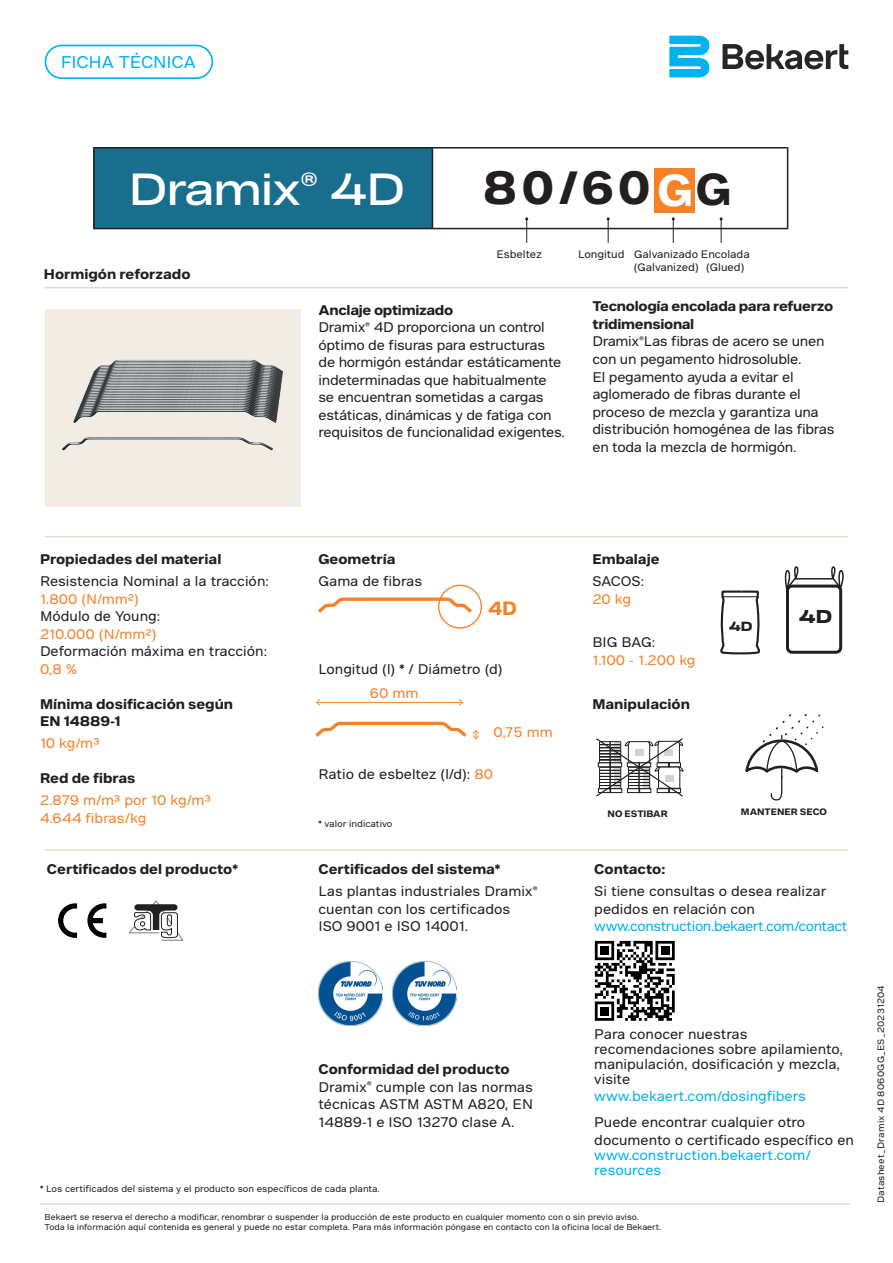
<style>
.page{position:relative;width:893px;height:1263px;background:#fff}
.page>*{position:absolute;margin:0;border:0;box-sizing:border-box;transform-origin:0 0}
.t1{font:700 45px "Bekaert Text";color:#231f20}
.MA_Productname{font:43.5px "Bekaert Headline";color:#fff}
.t2{font:700 18.6px "Bekaert Text";color:#f58229}
.t3{font:700 18px "Bekaert Headline";color:#231f20}
.MA_Benefit{font:16.5px "Bekaert Text";letter-spacing:-.01em;color:#00b3ef}
.MA_Body{font:13.5px/17.5px "Bekaert Text";letter-spacing:-.015em;color:#231f20}
.MA_Body-2{font:700 13.5px/17.5px "Bekaert Text";color:#231f20}
.MA_Body-3{font:13.5px/17.5px "Bekaert Text";color:#f58229}
.MA_Body-4{font:13.5px/15px "Bekaert Text";color:#00b3ef}
.MA_Body-5{font:13.5px "Bekaert Text";letter-spacing:-.03em;color:#00b3ef}
.t4{font:700 12.9px "Bekaert Headline";color:#231f20}
.MA_Body-6{font:10.5px "Bekaert Text";color:#231f20}
.MA_Legal_text{font:9px "Bekaert Text";color:#231f20}
.MA_Legal_text-2{font:9px "Bekaert Text";letter-spacing:.025em;color:#231f20}
.t5{font:700 9px "Bekaert Text";color:#231f20}
.MA_Legal_text-3{font:8.25px/10.5px "Bekaert Text";color:#231f20}
.s1{font-size:43.2px;color:#fff}
.s2{font-size:43.2px}
.s3{font-weight:700}
.s4{color:#f58229}
.s5{color:#231f20}
</style>
<div class="page">
<div style="left:93px;top:147px;width:339px;height:82px;background:#196e8e"></div>
<hr style="left:93px;top:147px;width:339px;height:1px;background:#231f20">
<hr style="left:93px;top:148px;width:2px;height:80px;background:#231f20">
<hr style="left:432px;top:147px;width:356px;height:1px;background:#231f20">
<hr style="left:432px;top:148px;width:1px;height:80px;background:#231f20">
<hr style="left:787px;top:148px;width:1px;height:80px;background:#231f20">
<hr style="left:93px;top:228px;width:339px;height:1px;background:#231f20">
<hr style="left:432px;top:228px;width:356px;height:1px;background:#231f20">
<svg style="left:525px;top:217px;width:3px;height:26px"></svg>
<svg style="left:607px;top:217px;width:3px;height:26px"></svg>
<svg style="left:672px;top:217px;width:3px;height:26px"></svg>
<svg style="left:720px;top:217px;width:3px;height:26px"></svg>
<hr style="left:45px;top:287px;width:803px;height:1px;background:#e3dcce">
<hr style="left:45px;top:536px;width:803px;height:1px;background:#e3dcce">
<hr style="left:45px;top:849px;width:803px;height:2px;background:#e3dcce">
<hr style="left:40px;top:1203px;width:810px;height:2px;background:#e3dcce">
<hr style="left:317px;top:702px;width:145px;height:1px;background:#f58229">
<svg style="left:316px;top:699px;width:4px;height:7px"></svg>
<svg style="left:459px;top:699px;width:4px;height:7px"></svg>
<svg style="left:473px;top:730px;width:6px;height:9px"></svg>
<svg style="left:315px;top:722px;width:151px;height:15px"></svg>
<img style="left:392px;top:961px;width:64px;height:65px">
<img style="left:319px;top:961px;width:64px;height:65px">
<img style="left:45px;top:309px;width:256px;height:197px">
<div style="left:655px;top:168px;width:40px;height:44px;background:#f58229"></div>
<svg style="left:720px;top:590px;width:40px;height:65px"></svg>
<hr style="left:723px;top:596px;width:34px;height:1px;background:#231f20">
<div style="left:45px;top:45px;width:168px;height:34px;border:2px solid #00b3ef;border-radius:16px"></div>
<div style="left:786px;top:585px;width:56px;height:69px;border:3px solid #231f20;border-radius:5px"></div>
<hr style="left:795px;top:578px;width:38px;height:1px;background:#231f20">
<svg style="left:784px;top:566px;width:18px;height:24px"></svg>
<svg style="left:829px;top:566px;width:15px;height:24px"></svg>
<svg style="left:58px;top:903px;width:19px;height:35px"></svg>
<svg style="left:87px;top:903px;width:19px;height:35px"></svg>
<svg style="left:128px;top:900px;width:56px;height:41px"></svg>
<svg style="left:318px;top:597px;width:154px;height:16px"></svg>
<div style="left:438px;top:585px;width:44px;height:44px;border:1px solid #f58229;border-radius:50%"></div>
<svg style="left:745px;top:714px;width:78px;height:86px"></svg>
<svg style="left:596px;top:738px;width:88px;height:59px"></svg>
<svg style="left:595px;top:941px;width:80px;height:80px"></svg>
<div style="left:600px;top:1007px;width:9px;height:8px;background:#000"></div>
<svg style="left:723px;top:44px;width:125px;height:25px"></svg>
<svg style="left:669px;top:36px;width:40px;height:41px;background:#32c2f2"></svg>
<p class="MA_Benefit" style="left:61px;top:52px;width:136px">FICHA TÉCNICA</p>
<p class="MA_Productname" style="left:129px;top:163px;width:277px">Dramix<sup>®</sup> 4D</p>
<p class="t1" style="left:483px;top:159px;width:250px">80/60<span class="s1">G</span><span class="s2">G</span></p>
<p class="MA_Body-2" style="left:44px;top:266px;width:148px">Hormigón reforzado</p>
<p class="MA_Body-6" style="left:496px;top:248px;width:47px">Esbeltez</p>
<p class="MA_Body-6" style="left:578px;top:248px;width:48px">Longitud</p>
<p class="MA_Body-6" style="left:634px;top:248px;width:117px">Galvanizado Encolada</p>
<p class="MA_Body-6" style="left:634px;top:260px;width:66px">(Galvanized)</p>
<p class="MA_Body-6" style="left:706px;top:260px;width:40px">(Glued)</p>
<p class="MA_Body" style="left:319px;top:301px;width:248px"><span class="s3">Anclaje optimizado<br></span>Dramix<sup>®</sup> 4D proporciona un control óptimo de fisuras para estructuras de hormigón estándar estáticamente indeterminadas que habitualmente se encuentran sometidas a cargas estáticas, dinámicas y de fatiga con requisitos de funcionalidad exigentes.</p>
<p class="MA_Body" style="left:592px;top:298px;width:243px"><span class="s3">Tecnología encolada para refuerzo tridimensional<br></span>Dramix<sup>®</sup>Las fibras de acero se unen con un pegamento hidrosoluble.<br>El pegamento ayuda a evitar el aglomerado de fibras durante el proceso de mezcla y garantiza una distribución homogénea de las fibras en toda la mezcla de hormigón.</p>
<p class="MA_Body-2" style="left:40px;top:551px;width:183px">Propiedades del material</p>
<p class="MA_Body" style="left:40px;top:572px;width:230px">Resistencia Nominal a la tracción:<br><span class="s4">1.800 (N/mm²)</span></p>
<p class="MA_Body" style="left:40px;top:607px;width:122px">Módulo de Young:<br><span class="s4">210.000 (N/mm²)</span></p>
<p class="MA_Body" style="left:40px;top:642px;width:229px">Deformación máxima en tracción:<br><span class="s4">0,8 %</span></p>
<p class="MA_Body-2" style="left:40px;top:695px;width:195px">Mínima dosificación según<br>EN 14889-1</p>
<p class="MA_Body-3" style="left:40px;top:734px;width:61px">10 kg/m³</p>
<p class="MA_Body-2" style="left:40px;top:770px;width:97px">Red de fibras</p>
<p class="MA_Body-3" style="left:40px;top:791px;width:172px">2.879 m/m³ por 10 kg/m³</p>
<p class="MA_Body-3" style="left:40px;top:809px;width:108px">4.644 fibras/kg</p>
<p class="MA_Body-2" style="left:47px;top:861px;width:193px">Certificados del producto*</p>
<p class="MA_Body-2" style="left:319px;top:551px;width:79px">Geometría</p>
<p class="MA_Body" style="left:319px;top:572px;width:105px">Gama de fibras</p>
<p class="t2" style="left:488px;top:596px;width:30px">4D</p>
<p class="MA_Body" style="left:319px;top:660px;width:186px">Longitud (l) * / Diámetro (d)</p>
<p class="MA_Body-3" style="left:370px;top:685px;width:50px">60 mm</p>
<p class="MA_Body-3" style="left:494px;top:724px;width:61px">0,75 mm</p>
<p class="MA_Body" style="left:319px;top:765px;width:176px">Ratio de esbeltez (l/d): <span class="s4">80</span></p>
<p class="MA_Legal_text" style="left:319px;top:818px;width:75px">* valor indicativo</p>
<p class="MA_Body-2" style="left:319px;top:861px;width:183px">Certificados del sistema*</p>
<p class="MA_Body" style="left:319px;top:882px;width:221px">Las plantas industriales Dramix<sup>® </sup>cuentan con los certificados<br>ISO 9001 e ISO 14001.</p>
<p class="MA_Body-2" style="left:319px;top:1061px;width:193px">Conformidad del producto</p>
<p class="MA_Body" style="left:319px;top:1078px;width:216px;text-align:justify">Dramix<sup>®</sup> cumple con las normas técnicas ASTM ASTM A820, EN 14889-1 e ISO 13270 clase A.</p>
<p class="MA_Legal_text" style="left:40px;top:1183px;width:341px">* Los certificados del sistema y el producto son específicos de cada planta.</p>
<p class="MA_Body-2" style="left:592px;top:551px;width:69px">Embalaje</p>
<p class="MA_Body" style="left:592px;top:572px;width:53px">SACOS:<br><span class="s4">20 kg</span></p>
<p class="MA_Body-3" style="left:592px;top:633px;width:104px"><span class="s5">BIG BAG:<br></span>1.100 - 1.200 kg</p>
<p class="MA_Body-2" style="left:592px;top:695px;width:99px">Manipulación</p>
<p class="t4" style="left:729px;top:618px;width:25px">4D</p>
<p class="t3" style="left:799px;top:604px;width:34px">4D</p>
<p class="t5" style="left:608px;top:807px;width:62px">NO ESTIBAR</p>
<p class="t5" style="left:741px;top:805px;width:88px">MANTENER SECO</p>
<p class="MA_Body-2" style="left:594px;top:861px;width:72px">Contacto:</p>
<p class="MA_Body" style="left:594px;top:882px;width:234px">Si tiene consultas o desea realizar pedidos en relación con</p>
<p class="MA_Body-5" style="left:594px;top:918px;width:255px">www.construction.bekaert.com/contact</p>
<p class="MA_Body" style="left:594px;top:1026px;width:250px;line-height:15px">Para conocer nuestras recomendaciones sobre apilamiento, manipulación, dosificación y mezcla, visite</p>
<p class="MA_Body-4" style="left:594px;top:1089px;width:213px">www.bekaert.com/dosingfibers</p>
<p class="MA_Body" style="left:594px;top:1114px;width:261px">Puede encontrar cualquier otro documento o certificado específico en</p>
<p class="MA_Body-4" style="left:594px;top:1148px;width:218px">www.construction.bekaert.com/ resources</p>
<p class="MA_Legal_text-3" style="left:45px;top:1211px;width:618px">Bekaert se reserva el derecho a modificar, renombrar o suspender la producción de este producto en cualquier momento con o sin previo aviso.<br>Toda la información aquí contenida es general y puede no estar completa. Para más información póngase en contacto con la oficina local de Bekaert.</p>
<p class="MA_Legal_text-2" style="left:875px;top:1203px;width:220px;rotate:-90deg">Datasheet_Dramix 4D 8060GG_ES_20231204</p>
</div>
